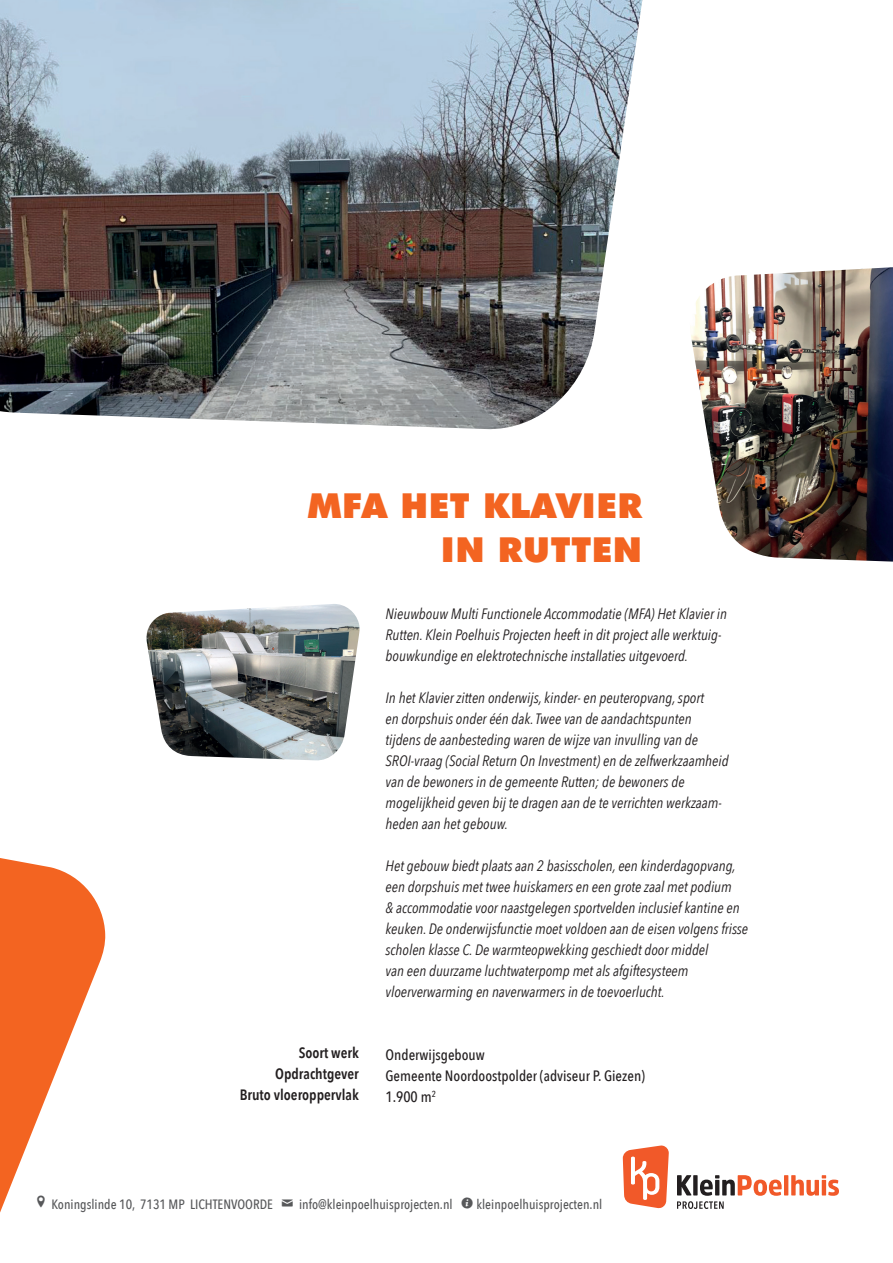
<style>
.page{position:relative;width:893px;height:1263px;background:#fff}
.page>*{position:absolute;margin:0;border:0;box-sizing:border-box;transform-origin:0 0}
.t1{font:900 34.5px/43.5px "Futura BT";letter-spacing:.02em;color:#f36421;text-align:right}
.t2{font:30px "Entypo";color:#57585a}
.t3{font:italic 15px/21px "Avenir Next Condensed";color:#231f20}
.t4{font:500 15px/21px "Avenir Next Condensed";color:#231f20}
.t5{font:600 15px/21px "Avenir Next Condensed";color:#231f20;text-align:right}
.t6{font:500 13.5px "Avenir Next Condensed";color:#57585a}
.s1{font-family:"Entypo";font-weight:400;font-size:24px}
</style>
<div class="page">
<img style="left:0;top:0;width:642px;height:430px">
<img style="left:690px;top:267px;width:203px;height:295px">
<img style="left:146px;top:604px;width:214px;height:157px">
<svg style="left:0;top:858px;width:106px;height:355px;fill:#f36421"></svg>
<svg style="left:677px;top:1175px;width:105px;height:34px"></svg>
<hr style="left:784px;top:1175px;width:4px;height:20px;background:#f15929">
<svg style="left:791px;top:1175px;width:48px;height:21px"></svg>
<svg style="left:623px;top:1145px;width:46px;height:63px"></svg>
<h1 class="t1" style="left:308px;top:482px;width:336px">MFA HET KLAVIER<br>IN RUTTEN</h1>
<p class="t5" style="left:240px;top:1042px;width:121px">Soort werk<br>Opdrachtgever<br>Bruto vloeroppervlak</p>
<p class="t3" style="left:386px;top:603px;width:343px">Nieuwbouw Multi Functionele Accommodatie (MFA) Het Klavier in<br>Rutten. Klein Poelhuis Projecten heeft in dit project alle werktuig&shy;bouwkundige en elektrotechnische installaties uitgevoerd.</p>
<p class="t3" style="left:386px;top:687px;width:345px">In het Klavier zitten onderwijs, kinder- en peuteropvang, sport<br>en dorpshuis onder één dak. Twee van de aandachtspunten tijdens de aanbesteding waren de wijze van invulling van de SROI-vraag (Social Return On Investment) en de zelfwerkzaamheid van de bewoners in de gemeente Rutten; de bewoners de mogelijkheid geven bij te dragen aan de te verrichten werkzaam&shy;heden aan het gebouw.</p>
<p class="t3" style="left:386px;top:855px;width:364px">Het gebouw biedt plaats aan 2 basisscholen, een kinderdagopvang, een dorpshuis met twee huiskamers en een grote zaal met podium<br>&amp; accommodatie voor naastgelegen sportvelden inclusief kantine en keuken. De onderwijsfunctie moet voldoen aan de eisen volgens frisse scholen klasse C. De warmteopwekking geschiedt door middel<br>van een duurzame luchtwaterpomp met als afgiftesysteem vloerverwarming en naverwarmers in de toevoerlucht.</p>
<p class="t4" style="left:386px;top:1044px;width:261px">Onderwijsgebouw<br>Gemeente Noordoostpolder (adviseur P. Giezen)<br>1.900 m<sup>2</sup></p>
<h2 class="t2" style="left:36px;top:1181px;width:12px">0</h2>
<p class="t6" style="left:52px;top:1196px;width:552px">Koningslinde 10, 7131 MP LICHTENVOORDE <span class="s1">%</span> info@kleinpoelhuisprojecten.nl <span class="s1">`</span> kleinpoelhuisprojecten.nl</p>
</div>
